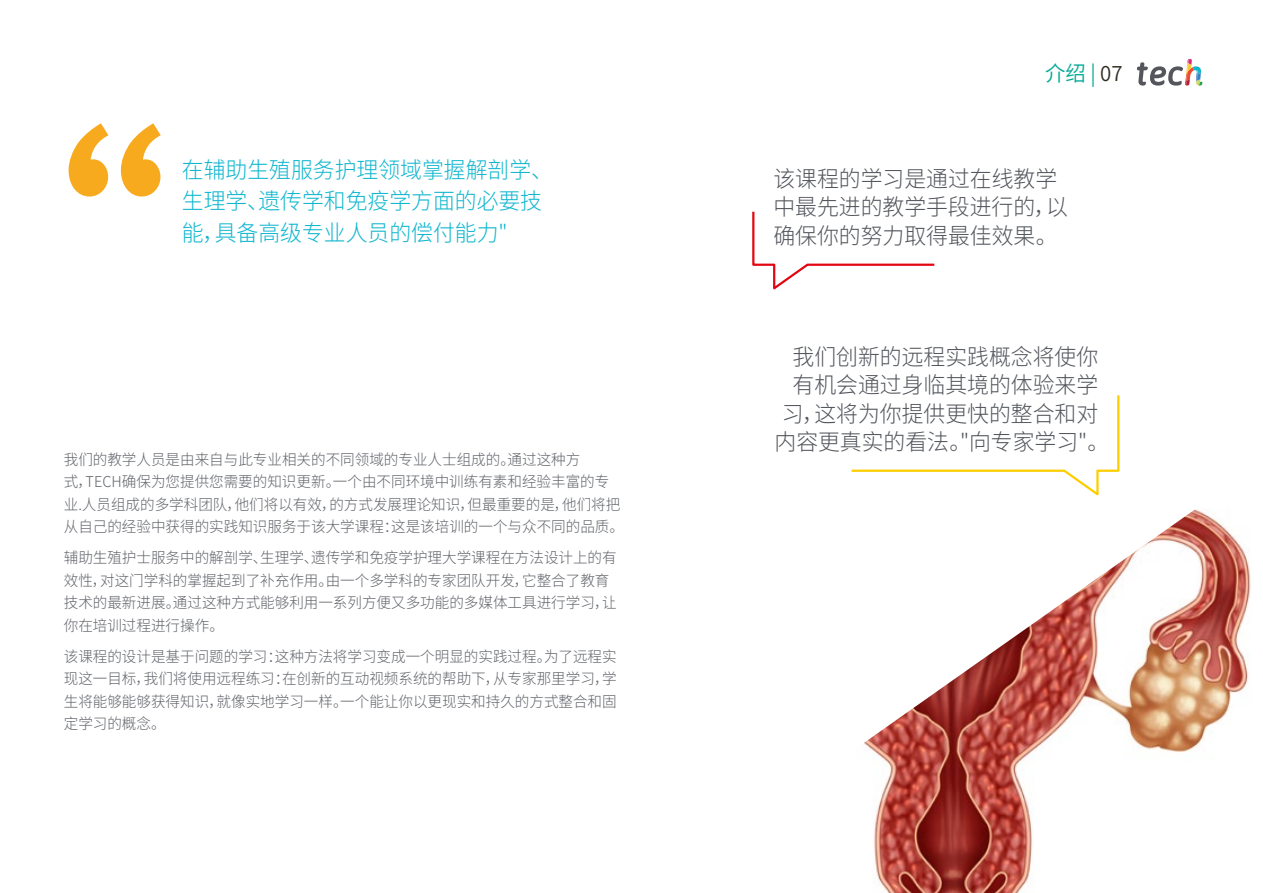
<style>
.page{position:relative;width:1263px;height:893px;background:#fff}
.page>*{position:absolute;margin:0;border:0;box-sizing:border-box;transform-origin:0 0}
.t1{font:300 22.5px/28.5px "Source Han Sans CN";color:#52555b}
.t2{font:300 22.5px/31.5px "Source Han Sans CN";color:#0fb6cf}
.t3{font:21px "Source Han Sans CN";color:#00a996}
.t4{font:300 15px/22.5px "Source Han Sans CN";color:#61646a}
.s1{color:#312e20}
</style>
<div class="page">
<svg style="left:69px;top:123px;width:92px;height:74px"></svg>
<svg style="left:752px;top:211px;width:183px;height:79px"></svg>
<img style="left:863px;top:509px;width:388px;height:384px">
<svg style="left:851px;top:395px;width:269px;height:101px"></svg>
<svg style="left:1137px;top:59px;width:65px;height:27px"></svg>
<h2 class="t3" style="left:1045px;top:61px;width:79px">介绍 | <span class="s1">07</span></h2>
<h1 class="t2" style="left:182px;top:154px;width:372px">在辅助生殖服务护理领域掌握解剖学、生理学、遗传学和免疫学方面的必要技能，具备高级专业人员的偿付能力"</h1>
<h1 class="t1" style="left:773px;top:165px;width:296px">该课程的学习是通过在线教学中最先进的教学手段进行的，以确保你的努力取得最佳效果。</h1>
<p class="t4" style="left:64px;top:448px;width:562px">我们的教学人员是由来自与此专业相关的不同领域的专业人士组成的。通过这种方<br>式，TECH确保为您提供您需要的知识更新。一个由不同环境中训练有素和经验丰富的专业.人员组成的多学科团队，他们将以有效，的方式发展理论知识，但最重要的是，他们将把从自己的经验中获得的实践知识服务于该大学课程：这是该培训的一个与众不同的品质。</p>
<p class="t4" style="left:64px;top:547px;width:554px">辅助生殖护士服务中的解剖学、生理学、遗传学和免疫学护理大学课程在方法设计上的有效性，对这门学科的掌握起到了补充作用。由一个多学科的专家团队开发，它整合了教育技术的最新进展。通过这种方式能够利用一系列方便又多功能的多媒体工具进行学习，让你在培训过程进行操作。</p>
<p class="t4" style="left:64px;top:645px;width:554px;text-align:justify">该课程的设计是基于问题的学习：这种方法将学习变成一个明显的实践过程。为了远程实现这一目标，我们将使用远程练习：在创新的互动视频系统的帮助下，从专家那里学习，学生将能够能够获得知识，就像实地学习一样。一个能让你以更现实和持久的方式整合和固定学习的概念。</p>
<h1 class="t1" style="left:774px;top:343px;width:336px;text-align:center">我们创新的远程实践概念将使你<br>有机会通过身临其境的体验来学<br>习，这将为你提供更快的整合和对内容更真实的看法。"向专家学习"。</h1>
</div>
